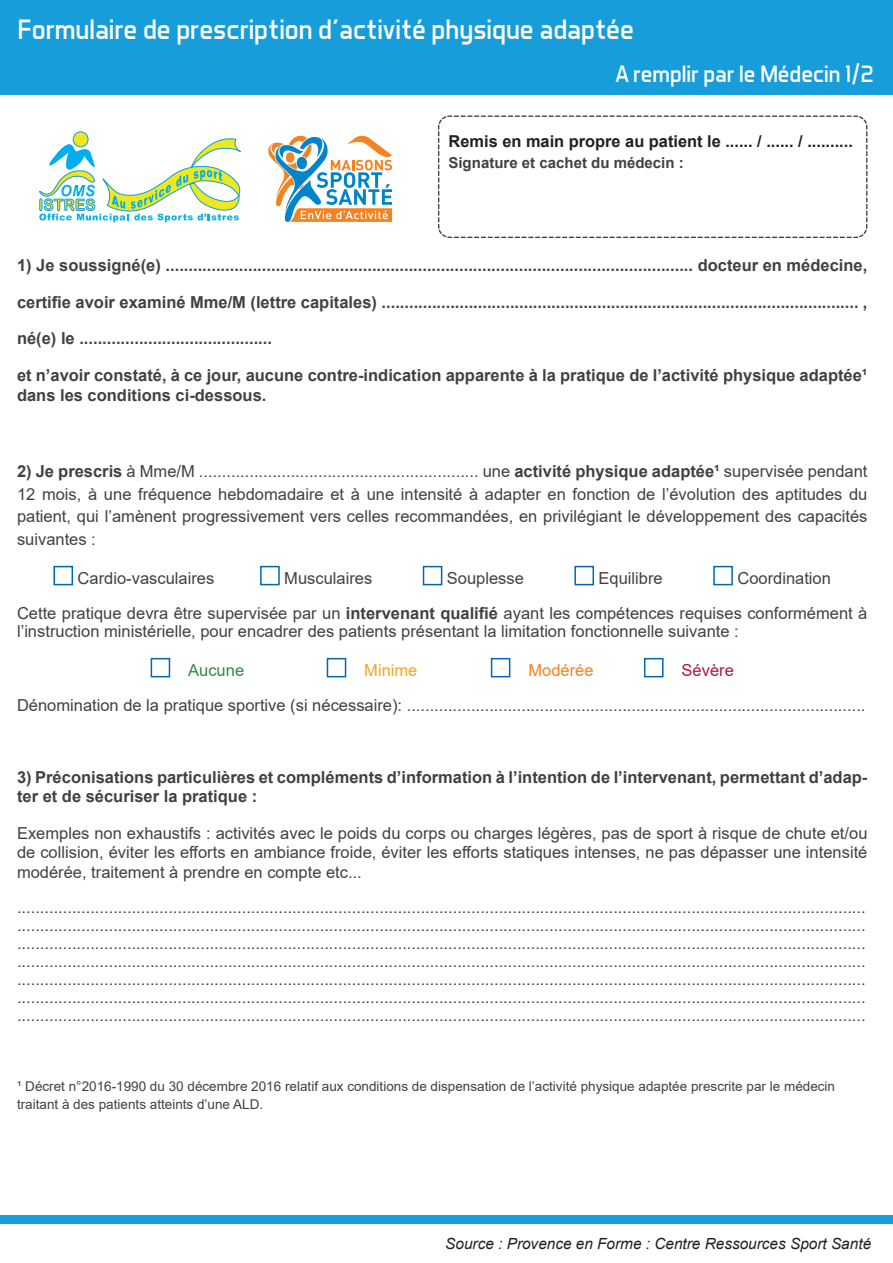
<style>
.page{position:relative;width:893px;height:1263px;background:#fff}
.page>*{position:absolute;margin:0;border:0;box-sizing:border-box;transform-origin:0 0}
.t1{font:28.5px "Aero Matics";color:#fff}
.t2{font:24px "Aero Matics";color:#fff}
.tabul_point_max{font:16.5px/18px "Arial";color:#3f4143;text-align:justify}
.tabul_point_max-2{font:700 16.5px/19.8px "Arial";color:#3f4143}
.tabul_point_max-3{font:16.5px "Arial";color:#f58220}
.tabul_point_max-4{font:16.5px "Arial";color:#2b8d47}
.tabul_point_max-5{font:16.5px "Arial";color:#f9a51b}
.tabul_point_max-6{font:16.5px "Arial";color:#ae1b3b}
.t3{font:700 16.35px "Arial";color:#231f20}
.t4{font:italic 15.3px "Arial";color:#231f20}
.t5{font:700 15px "Arial";color:#3f4143}
.tabul_point_max-7{font:13.5px/18px "Arial";color:#3f4143}
.s1{font-weight:700}
</style>
<div class="page">
<div style="left:0;top:0;width:893px;height:95px;background:#179dd9"></div>
<div style="left:0;top:1216px;width:893px;height:8px;background:#179dd9"></div>
<svg style="left:438px;top:115px;width:430px;height:123px"></svg>
<div style="left:53px;top:566px;width:20px;height:19px;border:2px solid #0166b3"></div>
<svg style="left:57px;top:568px;width:12px;height:15px"></svg>
<div style="left:260px;top:566px;width:20px;height:19px;border:2px solid #0166b3"></div>
<svg style="left:263px;top:568px;width:13px;height:15px"></svg>
<div style="left:423px;top:566px;width:19px;height:19px;border:2px solid #0166b3"></div>
<svg style="left:426px;top:568px;width:13px;height:15px"></svg>
<div style="left:574px;top:566px;width:20px;height:19px;border:2px solid #0166b3"></div>
<svg style="left:578px;top:568px;width:12px;height:15px"></svg>
<div style="left:713px;top:566px;width:20px;height:19px;border:2px solid #0166b3"></div>
<svg style="left:716px;top:568px;width:13px;height:15px"></svg>
<div style="left:151px;top:658px;width:19px;height:19px;border:2px solid #0166b3"></div>
<svg style="left:154px;top:660px;width:13px;height:15px"></svg>
<div style="left:327px;top:658px;width:19px;height:19px;border:2px solid #0166b3"></div>
<svg style="left:330px;top:660px;width:13px;height:15px"></svg>
<div style="left:491px;top:658px;width:19px;height:19px;border:2px solid #0166b3"></div>
<svg style="left:494px;top:660px;width:13px;height:15px"></svg>
<div style="left:644px;top:658px;width:20px;height:19px;border:2px solid #0166b3"></div>
<svg style="left:647px;top:660px;width:13px;height:15px"></svg>
<div style="left:73px;top:132px;width:15px;height:15px;background:#ece822;border-radius:50%"></div>
<div style="left:73px;top:132px;width:15px;height:15px;border:1px solid #149dd9;border-radius:50%"></div>
<svg style="left:39px;top:138px;width:202px;height:84px"></svg>
<svg style="left:268px;top:136px;width:124px;height:86px"></svg>
<h1 class="t1" style="left:18px;top:12px;width:618px">Formulaire de prescription d’activité physique adaptée</h1>
<h2 class="t2" style="left:616px;top:60px;width:259px">A remplir par le Médecin 1/2</h2>
<p class="t3" style="left:449px;top:129px;width:406px">Remis en main propre au patient le ...... / ...... / ..........</p>
<p class="t5" style="left:448px;top:153px;width:237px">Signature et cachet du médecin :</p>
<p class="tabul_point_max-2" style="left:17px;top:255px;width:852px">1) Je soussigné(e) ................................................................................................................... docteur en médecine,</p>
<p class="tabul_point_max-2" style="left:17px;top:292px;width:852px">certifie avoir examiné Mme/M (lettre capitales) ........................................................................................................ ,</p>
<p class="tabul_point_max-2" style="left:17px;top:329px;width:257px">né(e) le ..........................................</p>
<p class="tabul_point_max-2" style="left:17px;top:366px;width:852px">et n’avoir constaté, à ce jour, aucune contre-indication apparente à la pratique de l’activité physique adaptée¹ dans les conditions ci-dessous.</p>
<p class="tabul_point_max" style="left:17px;top:460px;width:852px;line-height:22.5px"><span class="s1">2) Je prescris</span> à Mme/M ............................................................. une <span class="s1">activité physique adaptée¹</span> supervisée pendant 12 mois, à une fréquence hebdomadaire et à une intensité à adapter en fonction de l’évolution des aptitudes du patient, qui l’amènent progressivement vers celles recommandées, en privilégiant le développement des capacités suivantes :</p>
<p class="tabul_point_max" style="left:78px;top:569px;width:138px">Cardio-vasculaires</p>
<p class="tabul_point_max" style="left:284px;top:569px;width:90px">Musculaires</p>
<p class="tabul_point_max" style="left:447px;top:569px;width:79px">Souplesse</p>
<p class="tabul_point_max" style="left:599px;top:569px;width:66px">Equilibre</p>
<p class="tabul_point_max" style="left:737px;top:569px;width:95px">Coordination</p>
<p class="tabul_point_max" style="left:17px;top:604px;width:852px">Cette pratique devra être supervisée par un <span class="s1">intervenant qualifié</span> ayant les compétences requises conformément à l’instruction ministérielle, pour encadrer des patients présentant la limitation fonctionnelle suivante :</p>
<p class="tabul_point_max-4" style="left:188px;top:659px;width:57px">Aucune</p>
<p class="tabul_point_max-5" style="left:364px;top:659px;width:55px">Minime</p>
<p class="tabul_point_max-3" style="left:528px;top:659px;width:67px">Modérée</p>
<p class="tabul_point_max-6" style="left:682px;top:659px;width:54px">Sévère</p>
<p class="tabul_point_max" style="left:17px;top:696px;width:850px">Dénomination de la pratique sportive (si nécessaire): ....................................................................................................</p>
<p class="tabul_point_max-2" style="left:17px;top:767px;width:852px">3) Préconisations particulières et compléments d’information à l’intention de l’intervenant, permettant d’adap&shy;ter et de sécuriser la pratique :</p>
<p class="tabul_point_max" style="left:17px;top:823px;width:852px;line-height:19.5px">Exemples non exhaustifs : activités avec le poids du corps ou charges légères, pas de sport à risque de chute et/ou de collision, éviter les efforts en ambiance froide, éviter les efforts statiques intenses, ne pas dépasser une intensité modérée, traitement à prendre en compte etc...</p>
<p class="tabul_point_max" style="left:17px;top:898px;width:850px">......................................................................................................................................................................................... ......................................................................................................................................................................................... ......................................................................................................................................................................................... ......................................................................................................................................................................................... ......................................................................................................................................................................................... ......................................................................................................................................................................................... .........................................................................................................................................................................................</p>
<p class="tabul_point_max-7" style="left:17px;top:1077px;width:820px">¹ Décret n°2016-1990 du 30 décembre 2016 relatif aux conditions de dispensation de l’activité physique adaptée prescrite par le médecin traitant à des patients atteints d’une ALD.</p>
<p class="t4" style="left:445px;top:1234px;width:427px">Source : Provence en Forme : Centre Ressources Sport Santé</p>
</div>
